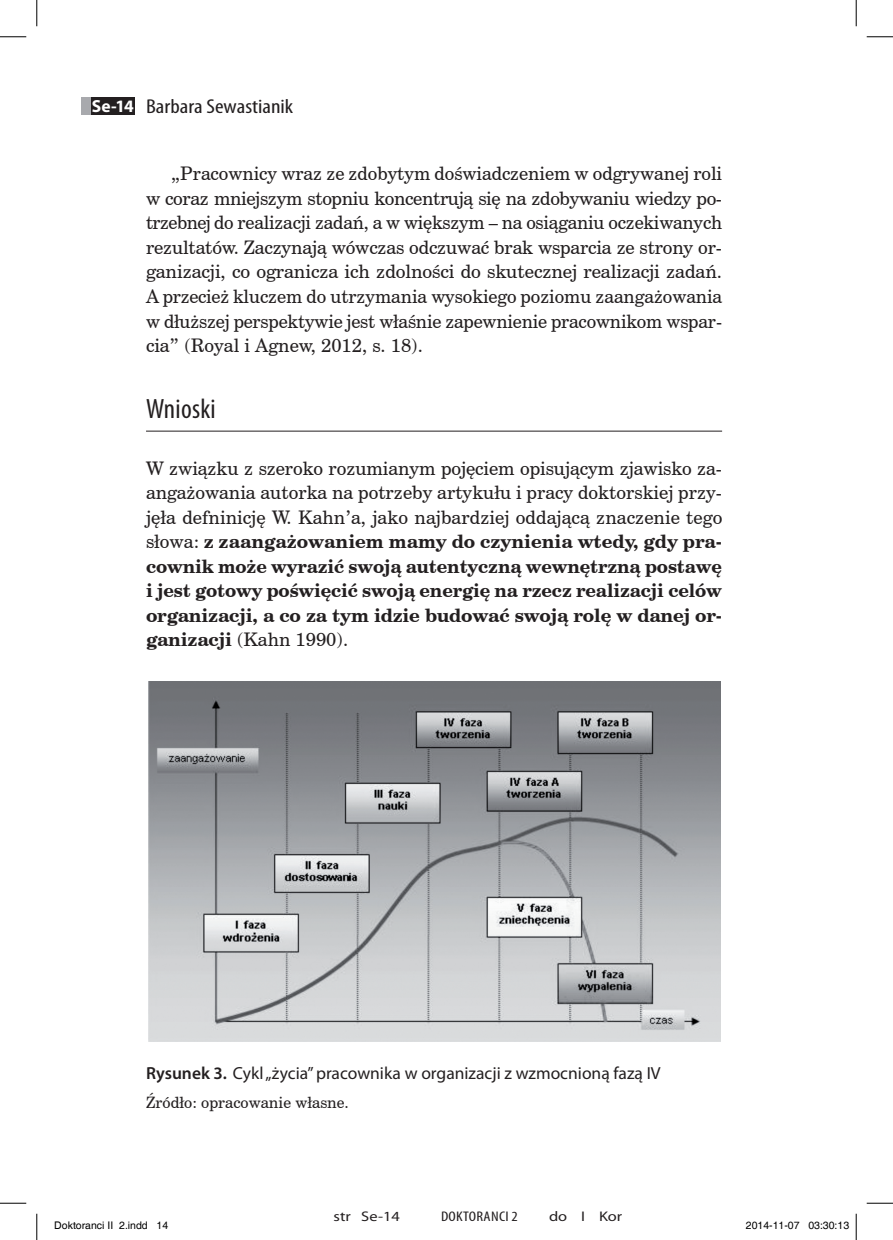
<style>
.page{position:relative;width:893px;height:1240px;background:#fff}
.page>*{position:absolute;margin:0;border:0;box-sizing:border-box;transform-origin:0 0}
.t1{font:condensed 28px "Myriad Pro";letter-spacing:.01em;color:#231f20}
.t2{font:condensed 20.12px "Myriad Pro";color:#231f20;scale:1.17 1}
.t3{font:18.72px/24.5px "Century Schoolbook BT";letter-spacing:-.01em;color:#231f20;text-align:justify}
.t4{font:700 18.72px/24.5px "Century Schoolbook BT";letter-spacing:-.01em;color:#231f20;text-align:justify}
.t5{font:17.5px "Myriad Pro";color:#231f20}
.t6{font:15.75px "Century Schoolbook BT";color:#231f20}
.t7{font:14px "Myriad Pro";color:#231f20;scale:1.17 1}
.t8{font:condensed 14px "Myriad Pro";color:#231f20;scale:1.17 1}
.t9{font:10.5px "Helvetica";color:#000}
.s1{font-weight:700;font-stretch:normal;font-size:17.5px;color:#fff}
.s2{font-weight:400}
.s3{font-weight:600}
</style>
<div class="page">
<div style="left:90px;top:97px;width:45px;height:18px;background:#231f20"></div>
<div style="left:81px;top:97px;width:9px;height:18px;background:#a8a9ad"></div>
<hr style="left:146px;top:430px;width:575px;height:1px;background:#231f20">
<img style="left:148px;top:681px;width:571px;height:360px">
<svg style="left:0;top:36px;width:26px;height:1px"></svg>
<svg style="left:866px;top:36px;width:26px;height:1px"></svg>
<svg style="left:0;top:1202px;width:26px;height:1px"></svg>
<svg style="left:866px;top:1202px;width:26px;height:1px"></svg>
<svg style="left:36px;top:0;width:1px;height:26px"></svg>
<svg style="left:36px;top:1213px;width:1px;height:26px"></svg>
<svg style="left:855px;top:0;width:1px;height:26px"></svg>
<svg style="left:855px;top:1213px;width:1px;height:26px"></svg>
<p class="t2" style="left:92px;top:94px;width:173px"><span class="s1">Se-14</span> Barbara Sewastianik</p>
<p class="t3" style="left:146px;top:161px;width:577px;text-indent:25px">„Pracownicy wraz ze zdobytym doświadczeniem w odgrywanej roli w coraz mniejszym stopniu koncentrują się na zdobywaniu wiedzy po&shy;trzebnej do realizacji zadań, a w większym – na osiąganiu oczekiwanych rezultatów. Zaczynają wówczas odczuwać brak wsparcia ze strony or&shy;ganizacji, co ogranicza ich zdolności do skutecznej realizacji zadań.<br>A przecież kluczem do utrzymania wysokiego poziomu zaangażowania w dłuższej perspektywie jest właśnie zapewnienie pracownikom wspar&shy;cia” (Royal i Agnew, 2012, s. 18).</p>
<h1 class="t1" style="left:146px;top:392px;width:71px">Wnioski</h1>
<p class="t4" style="left:146px;top:455px;width:577px"><span class="s2">W związku z szeroko rozumianym pojęciem opisującym zjawisko za&shy;angażowania autorka na potrzeby artykułu i pracy doktorskiej przy&shy;jęła defninicję W. Kahn’a, jako najbardziej oddającą znaczenie tego słowa:</span> z zaangażowaniem mamy do czynienia wtedy, gdy pra&shy;cownik może wyrazić swoją autentyczną wewnętrzną postawę i jest gotowy poświęcić swoją energię na rzecz realizacji celów organizacji, a co za tym idzie budować swoją rolę w danej or&shy;ganizacji <span class="s2">(Kahn 1990).</span></p>
<p class="t5" style="left:146px;top:1061px;width:516px"><span class="s3">Rysunek 3.</span> Cykl „życia” pracownika w organizacji z wzmocnioną fazą IV</p>
<p class="t6" style="left:146px;top:1091px;width:204px">Źródło: opracowanie własne.</p>
<p class="t7" style="left:333px;top:1207px;width:58px">str Se-14</p>
<p class="t8" style="left:441px;top:1207px;width:67px">doktoranci 2</p>
<p class="t7" style="left:548px;top:1207px;width:64px">do I Kor</p>
<p class="t9" style="left:54px;top:1219px;width:115px">Doktoranci II 2.indd 14</p>
<p class="t9" style="left:745px;top:1219px;width:105px">2014-11-07 03:30:13</p>
</div>
